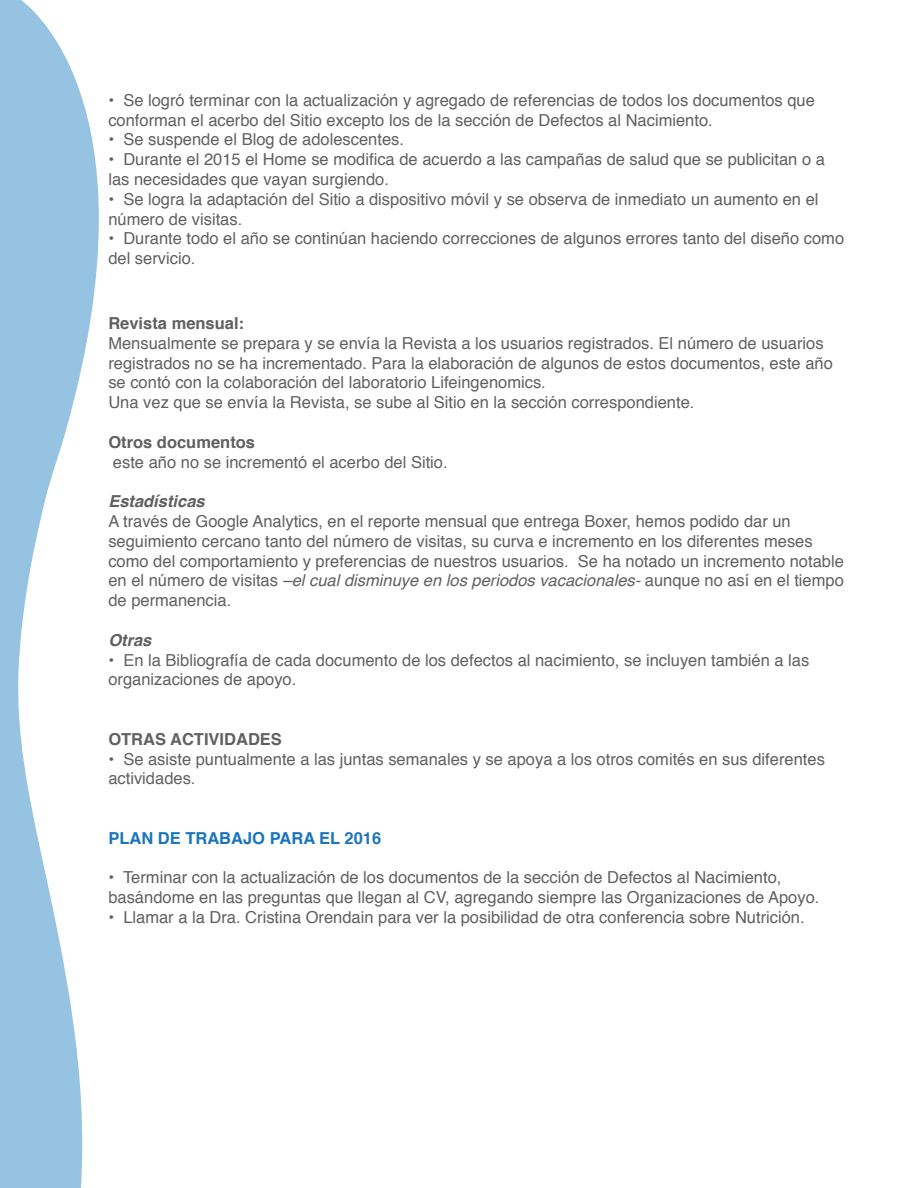
<style>
.page{position:relative;width:918px;height:1188px;background:#fff}
.page>*{position:absolute;margin:0;border:0;box-sizing:border-box;transform-origin:0 0}
.t1{font:16.5px/19.8px "Helvetica";color:#606060}
.t2{font:700 16.5px "Helvetica";color:#606060}
.t3{font:700 16.5px "Helvetica";color:#1b75bc}
.t4{font:italic 700 16.5px "Helvetica";color:#606060}
.s1{font-style:italic}
</style>
<div class="page">
<svg style="left:0;top:0;width:99px;height:1188px;fill:#96c3e1"></svg>
<p class="t1" style="left:108px;top:91px;width:708px">• Se logró terminar con la actualización y agregado de referencias de todos los documentos que conforman el acerbo del Sitio excepto los de la sección de Defectos al Nacimiento.</p>
<p class="t1" style="left:108px;top:130px;width:297px">• Se suspende el Blog de adolescentes.</p>
<p class="t1" style="left:108px;top:150px;width:718px">• Durante el 2015 el Home se modifica de acuerdo a las campañas de salud que se publicitan o a las necesidades que vayan surgiendo.</p>
<p class="t1" style="left:108px;top:190px;width:712px">• Se logra la adaptación del Sitio a dispositivo móvil y se observa de inmediato un aumento en el número de visitas.</p>
<p class="t1" style="left:108px;top:229px;width:737px">• Durante todo el año se continúan haciendo correcciones de algunos errores tanto del diseño como del servicio.</p>
<p class="t2" style="left:108px;top:310px;width:137px">Revista mensual:</p>
<p class="t1" style="left:108px;top:334px;width:726px">Mensualmente se prepara y se envía la Revista a los usuarios registrados. El número de usuarios registrados no se ha incrementado. Para la elaboración de algunos de estos documentos, este año se contó con la colaboración del laboratorio Lifeingenomics.<br>Una vez que se envía la Revista, se sube al Sitio en la sección correspondiente.</p>
<p class="t2" style="left:108px;top:429px;width:148px">Otros documentos</p>
<p class="t1" style="left:113px;top:452px;width:336px">este año no se incrementó el acerbo del Sitio.</p>
<p class="t4" style="left:108px;top:488px;width:98px">Estadísticas</p>
<p class="t1" style="left:108px;top:512px;width:737px">A través de Google Analytics, en el reporte mensual que entrega Boxer, hemos podido dar un seguimiento cercano tanto del número de visitas, su curva e incremento en los diferentes meses como del comportamiento y preferencias de nuestros usuarios. Se ha notado un incremento notable en el número de visitas <span class="s1">–el cual disminuye en los periodos vacacionales-</span> aunque no así en el tiempo de permanencia.</p>
<p class="t4" style="left:108px;top:626px;width:45px">Otras</p>
<p class="t1" style="left:108px;top:650px;width:702px">• En la Bibliografía de cada documento de los defectos al nacimiento, se incluyen también a las organizaciones de apoyo.</p>
<p class="t2" style="left:108px;top:726px;width:175px">OTRAS ACTIVIDADES</p>
<p class="t1" style="left:108px;top:749px;width:718px">• Se asiste puntualmente a las juntas semanales y se apoya a los otros comités en sus diferentes actividades.</p>
<p class="t3" style="left:108px;top:825px;width:274px">PLAN DE TRABAJO PARA EL 2016</p>
<p class="t1" style="left:108px;top:868px;width:713px">• Terminar con la actualización de los documentos de la sección de Defectos al Nacimiento, basándome en las preguntas que llegan al CV, agregando siempre las Organizaciones de Apoyo.</p>
<p class="t1" style="left:108px;top:908px;width:698px">• Llamar a la Dra. Cristina Orendain para ver la posibilidad de otra conferencia sobre Nutrición.</p>
</div>
